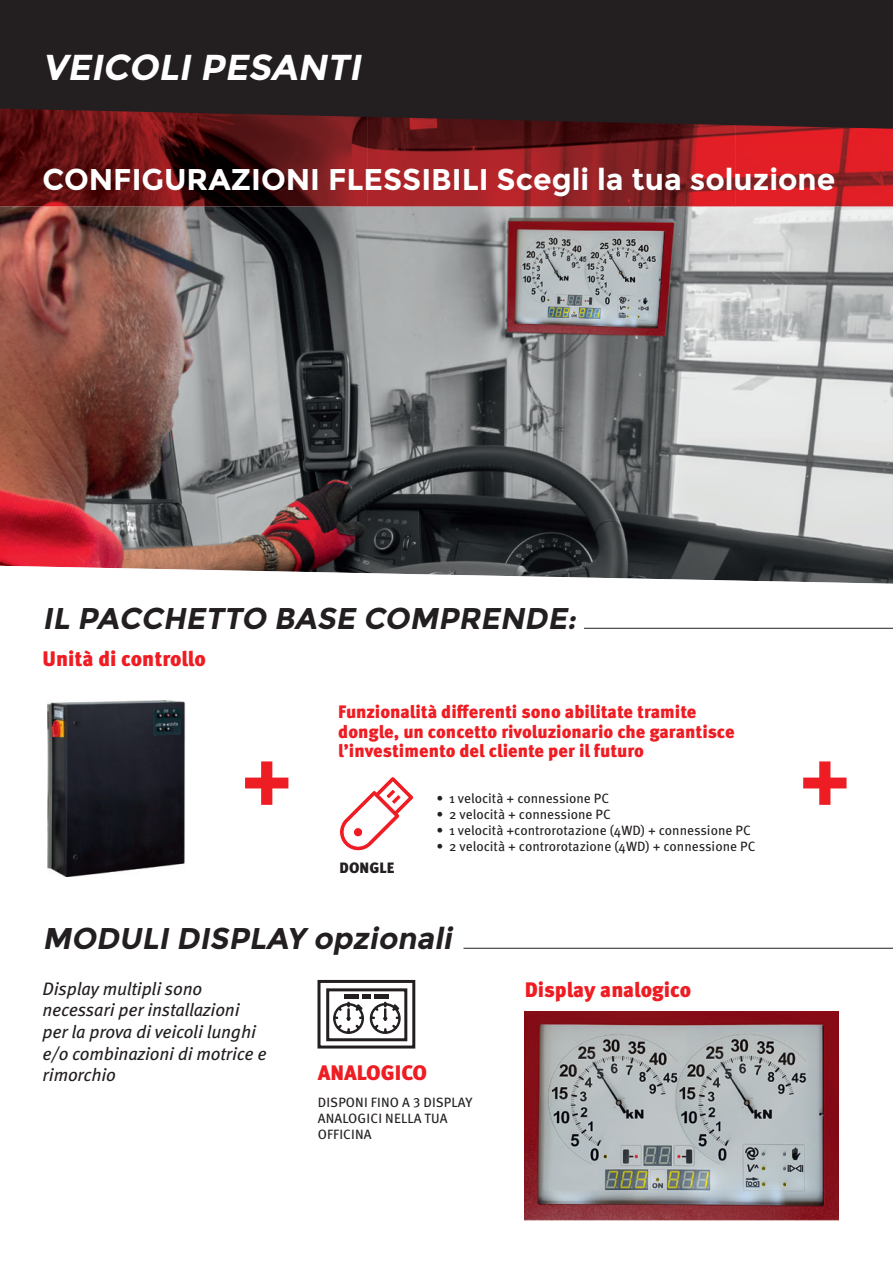
<style>
.page{position:relative;width:893px;height:1263px;background:#fff}
.page>*{position:absolute;margin:0;border:0;box-sizing:border-box;transform-origin:0 0}
.t1{font:900 68.85px "Meta Pro";color:#ee1d23}
.t2{font:italic 700 36px "Montserrat";color:#fff}
.t3{font:italic 700 30px "Montserrat";color:#231f20}
.t4{font:700 30px "Montserrat";color:#fff}
.t5{font:900 21px "Meta Pro";color:#ee1d23}
.t6{font:900 18px/19.5px "Meta Pro";color:#ee1d23}
.t7{font:italic 18px/21.6px "Meta Pro";letter-spacing:-.01em;color:#231f20}
.t8{font:900 15px "Meta Pro";color:#231f20}
.t9{font:13.5px/16.2px "Meta Pro";color:#231f20}
</style>
<div class="page">
<img style="left:0;top:206px;width:893px;height:360px">
<svg style="left:16px;top:566px;width:877px;height:280px"></svg>
<img style="left:0;top:129px;width:367px;height:77px">
<img style="left:367px;top:129px;width:368px;height:77px">
<img style="left:735px;top:129px;width:158px;height:77px">
<svg style="left:0;top:0;width:893px;height:129px;background:#281e1f"></svg>
<img style="left:48px;top:701px;width:138px;height:175px">
<svg style="left:339px;top:775px;width:76px;height:76px"></svg>
<img style="left:524px;top:1011px;width:314px;height:209px">
<svg style="left:333px;top:1001px;width:68px;height:33px"></svg>
<div style="left:317px;top:980px;width:98px;height:68px;border:3px solid #231f20"></div>
<div style="left:326px;top:988px;width:81px;height:53px;border:3px solid #231f20"></div>
<div style="left:345px;top:994px;width:14px;height:5px;background:#231f20"></div>
<div style="left:375px;top:994px;width:14px;height:5px;background:#231f20"></div>
<div style="left:362px;top:994px;width:9px;height:5px;background:#231f20"></div>
<hr style="left:584px;top:628px;width:309px;height:1px;background:#231f20">
<hr style="left:463px;top:948px;width:430px;height:1px;background:#231f20">
<p class="t2" style="left:43px;top:46px;width:327px">VEICOLIPESANTI</p>
<p class="t4" style="left:43px;top:161px;width:794px">CONFIGURAZIONI FLESSIBILI Scegli la tua soluzione</p>
<p class="t3" style="left:43px;top:600px;width:542px">IL PACCHETTO BASE COMPRENDE:</p>
<p class="t5" style="left:43px;top:646px;width:165px">Unità di controllo</p>
<p class="t6" style="left:338px;top:703px;width:398px">Funzionalità differenti sono abilitate tramite dongle, un concetto rivoluzionario che garantisce l’investimento del cliente per il futuro</p>
<p class="t1" style="left:242px;top:739px;width:51px">+</p>
<p class="t1" style="left:800px;top:739px;width:51px">+</p>
<p class="t9" style="left:436px;top:790px;width:174px">• 1 velocità + connessione PC</p>
<p class="t9" style="left:436px;top:806px;width:176px">• 2 velocità + connessione PC</p>
<p class="t9" style="left:436px;top:823px;width:316px">• 1 velocità +controrotazione (4WD) + connessione PC</p>
<p class="t9" style="left:436px;top:839px;width:321px">• 2 velocità + controrotazione (4WD) + connessione PC</p>
<p class="t8" style="left:340px;top:858px;width:56px">DONGLE</p>
<p class="t3" style="left:43px;top:920px;width:417px">MODULIDISPLAY opzionali</p>
<p class="t7" style="left:43px;top:978px;width:226px">Display multipli sono necessari per installazioni per la prova di veicoli lunghi e/o combinazioni di motrice e rimorchio</p>
<p class="t5" style="left:318px;top:1060px;width:111px">ANALOGICO</p>
<p class="t9" style="left:318px;top:1094px;width:156px">DISPONI FINO A 3 DISPLAY<br>ANALOGICI NELLA TUA<br>OFFICINA</p>
<p class="t5" style="left:525px;top:976px;width:168px">Display analogico</p>
</div>
